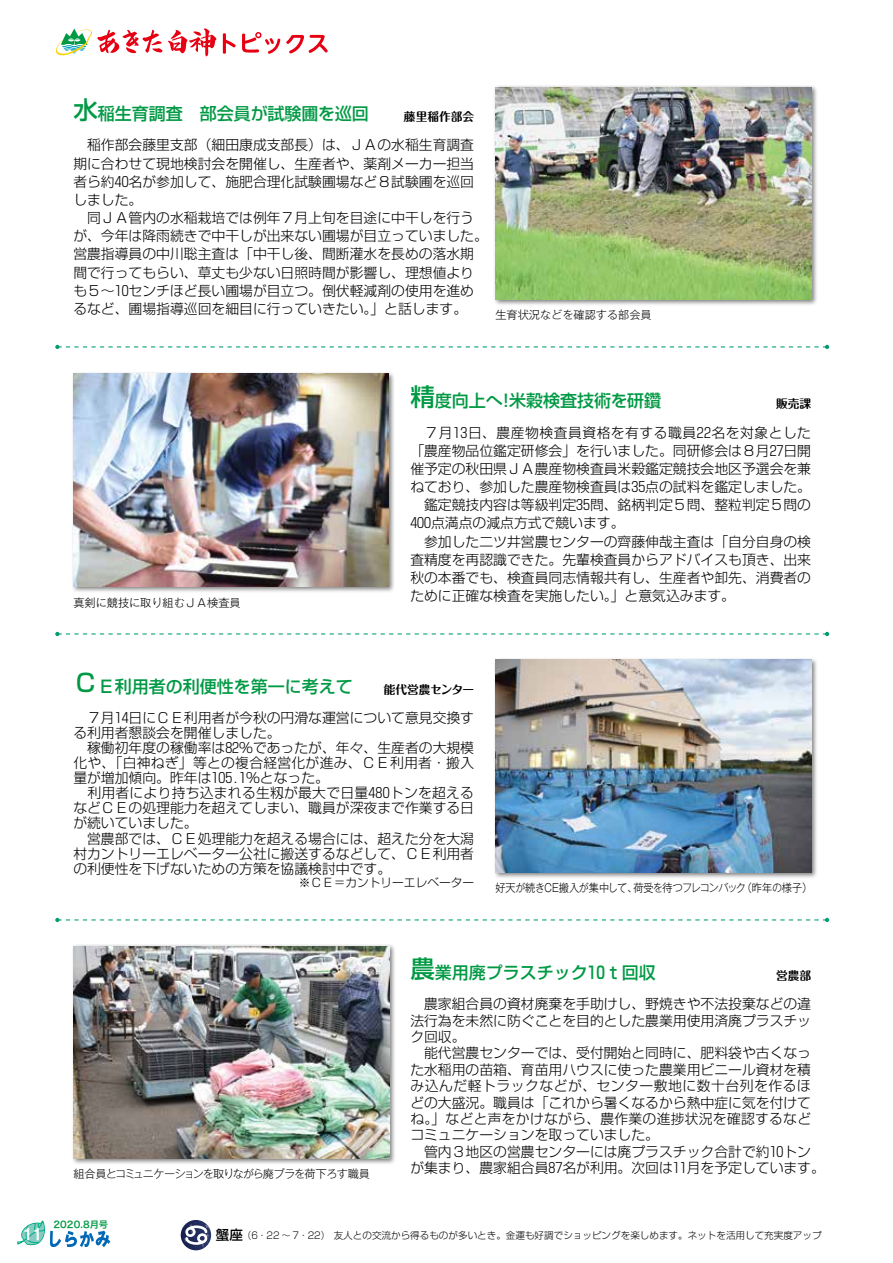
<style>
.page{position:relative;width:893px;height:1263px;background:#fff}
.page>*{position:absolute;margin:0;border:0;box-sizing:border-box;transform-origin:0 0}
.t1{font:500 16.95px "Shin Go Pr 6 N";color:#094}
.t2{font:700 14.85px "Capie N Std De";color:#fff}
.t3{font:300 13.8px/18.1px "Shin Go Pr 6 N";color:#000}
.t4{font:300 11.7px "Shin Go Pr 6 N";color:#000}
.t5{font:700 11.7px "Maru Fo Pro";color:#000}
.t6{font:700 11.7px "Maru Fo Pro";letter-spacing:-.04em;color:#000}
.t7{font:300 11.1px "Gothic MB101 Pr 6 N";letter-spacing:-.045em;color:#000;scale:.91 1}
.t8{font:300 11.1px "Gothic MB101 Pr 6 N";color:#000}
.t9{font:300 11.1px "Gothic MB101 Pr 6 N";letter-spacing:-.075em;color:#000}
.t10{font:300 9.6px "Shin Go Pr 6 N";color:#000;scale:.9 1}
.t11{font:9.3px "Hira Sans Old Std W6";letter-spacing:.015em;color:#094}
.s1{font-size:24.45px}
.s2{font-weight:500;font-size:13.5px}
</style>
<div class="page">
<svg style="left:55px;top:28px;width:273px;height:29px"></svg>
<svg style="left:55px;top:632px;width:774px;height:4px"></svg>
<svg style="left:55px;top:345px;width:774px;height:4px"></svg>
<svg style="left:55px;top:918px;width:774px;height:4px"></svg>
<div style="left:71px;top:371px;width:324px;height:222px;background:#000;opacity:.5"></div>
<img style="left:73px;top:373px;width:315px;height:213px">
<div style="left:493px;top:85px;width:325px;height:222px;background:#000;opacity:.5"></div>
<img style="left:496px;top:87px;width:315px;height:213px">
<div style="left:71px;top:943px;width:325px;height:222px;background:#000;opacity:.5"></div>
<img style="left:73px;top:946px;width:316px;height:213px">
<div style="left:493px;top:657px;width:325px;height:222px;background:#000;opacity:.5"></div>
<img style="left:495px;top:659px;width:316px;height:213px">
<svg style="left:181px;top:1220px;width:30px;height:30px"></svg>
<svg style="left:181px;top:1222px;width:28px;height:26px"></svg>
<svg style="left:17px;top:1220px;width:94px;height:27px"></svg>
<p class="t1" style="left:73px;top:100px;width:297px"><span class="s1">水</span>稲生育調査　部会員が試験圃を巡回</p>
<p class="t3" style="left:73px;top:135px;width:416px">　稲作部会藤里支部（細田康成支部長）は、ＪＡの水稲生育調査期に合わせて現地検討会を開催し、生産者や、薬剤メーカー担当者ら約４０名が参加して、施肥合理化試験圃場など８試験圃を巡回しました。<br>　同ＪＡ管内の水稲栽培では例年７月上旬を目途に中干しを行うが、今年は降雨続きで中干しが出来ない圃場が目立っていました。営農指導員の中川聡主査は「中干し後、間断灌水を長めの落水期間で行ってもらい、草丈も少ない日照時間が影響し、理想値よりも５～１０センチほど長い圃場が目立つ。倒伏軽減剤の使用を進めるなど、圃場指導巡回を細目に行っていきたい。」と話します。</p>
<p class="t5" style="left:404px;top:108px;width:72px">藤里稲作部会</p>
<p class="t8" style="left:495px;top:306px;width:158px">生育状況などを確認する部会員</p>
<p class="t8" style="left:73px;top:594px;width:169px">真剣に競技に取り組むＪＡ検査員</p>
<p class="t1" style="left:410px;top:386px;width:252px"><span class="s1">精</span>度向上へ！米穀検査技術を研鑽</p>
<p class="t3" style="left:410px;top:422px;width:402px">　７月１３日、農産物検査員資格を有する職員２２名を対象とした「農産物品位鑑定研修会」を行いました。同研修会は８月２７日開催予定の秋田県ＪＡ農産物検査員米穀鑑定競技会地区予選会を兼ねており、参加した農産物検査員は３５点の試料を鑑定しました。　鑑定競技内容は等級判定３５問、銘柄判定５問、整粒判定５問の<br>４００点満点の減点方式で競います。<br>　参加した二ツ井営農センターの齊藤伸哉主査は「自分自身の検査精度を再認識できた。先輩検査員からアドバイスも頂き、出来秋の本番でも、検査員同志情報共有し、生産者や卸先、消費者のために正確な検査を実施したい。」と意気込みます。</p>
<p class="t5" style="left:776px;top:394px;width:37px">販売課</p>
<p class="t1" style="left:73px;top:672px;width:281px"><span class="s1">Ｃ</span>Ｅ利用者の利便性を第一に考えて</p>
<p class="t3" style="left:73px;top:709px;width:402px;line-height:15px">　７月１４日にＣＥ利用者が今秋の円滑な運営について意見交換する利用者懇談会を開催しました。<br>　稼働初年度の稼働率は８２％であったが、年々、生産者の大規模化や、「白神ねぎ」等との複合経営化が進み、ＣＥ利用者・搬入量が増加傾向。昨年は１０５．１％となった。<br>　利用者により持ち込まれる生籾が最大で日量４８０トンを超えるなどＣＥの処理能力を超えてしまい、職員が深夜まで作業する日が続いていました。<br>　営農部では、ＣＥ処理能力を超える場合には、超えた分を大潟村カントリーエレベーター公社に搬送するなどして、ＣＥ利用者の利便性を下げないための方策を協議検討中です。</p>
<p class="t4" style="left:299px;top:873px;width:177px">※ＣＥ＝カントリーエレベーター</p>
<p class="t6" style="left:384px;top:680px;width:92px">能代営農センター</p>
<p class="t7" style="left:495px;top:878px;width:350px">好天が続きＣＥ搬入が集中して、荷受を待つフレコンバック（昨年の様子）</p>
<p class="t9" style="left:73px;top:1165px;width:298px">組合員とコミュニケーションを取りながら廃プラを荷下ろす職員</p>
<p class="t1" style="left:410px;top:959px;width:247px"><span class="s1">農</span>業用廃プラスチック１０ｔ回収</p>
<p class="t3" style="left:410px;top:995px;width:416px;line-height:16.4px">　農家組合員の資材廃棄を手助けし、野焼きや不法投棄などの違法行為を未然に防ぐことを目的とした農業用使用済廃プラスチック回収。<br>　能代営農センターでは、受付開始と同時に、肥料袋や古くなった水稲用の苗箱、育苗用ハウスに使った農業用ビニール資材を積み込んだ軽トラックなどが、センター敷地に数十台列を作るほどの大盛況。職員は「これから暑くなるから熱中症に気を付けてね。」などと声をかけながら、農作業の進捗状況を確認するなどコミュニケーションを取っていました。<br>　管内３地区の営農センターには廃プラスチック合計で約１０トンが集まり、農家組合員８７名が利用。次回は１１月を予定しています。</p>
<p class="t5" style="left:776px;top:966px;width:37px">営農部</p>
<p class="t11" style="left:53px;top:1217px;width:56px">2020.8月号</p>
<p class="t2" style="left:23px;top:1223px;width:20px">11</p>
<p class="t10" style="left:216px;top:1227px;width:675px"><span class="s2">蟹座</span>（6・22 〜 7・22）　友人との交流から得るものが多いとき。金運も好調でショッピングを楽しめます。ネットを活用して充実度アップ</p>
</div>
